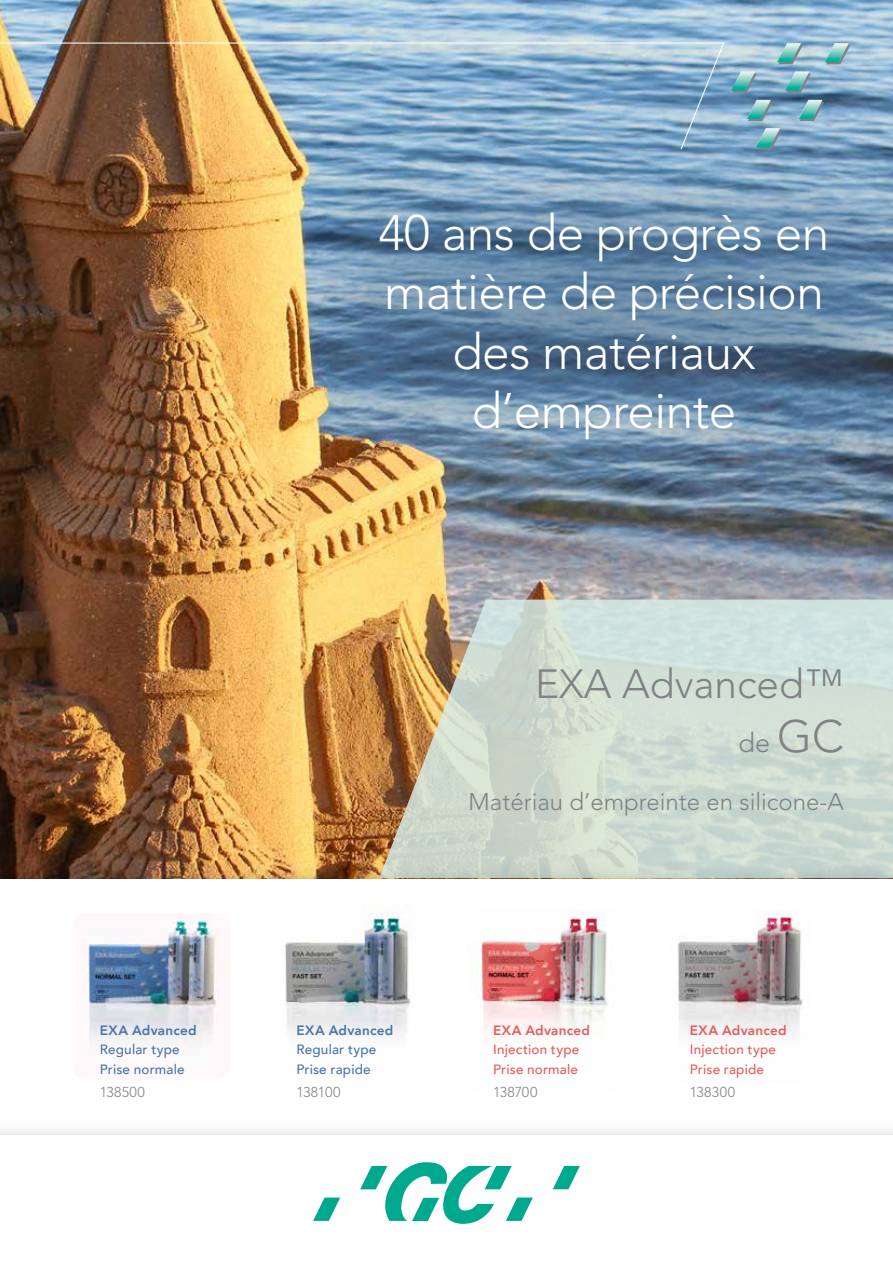
<style>
.page{position:relative;width:893px;height:1263px;background:#fff}
.page>*{position:absolute;margin:0;border:0;box-sizing:border-box;transform-origin:0 0}
.t1{font:300 49.5px/59.4px "Avenir LT Std";letter-spacing:-.01em;color:#fff;text-align:center}
.t2{font:300 40.5px "Avenir LT Std";color:#808285}
.t3{font:300 27px "Avenir LT Std";color:#808285}
.t4{font:300 24px "Avenir LT Std";color:#808285}
.t5{font:300 14.25px "Avenir LT Std";letter-spacing:.02em;color:#808285}
.t6{font:500 13.5px/19.5px "Avenir";letter-spacing:.015em;color:#e35d5c}
.t7{font:500 13.5px/19.5px "Avenir";letter-spacing:.015em;color:#4974a9}
.t8{font:800 13.5px "Avenir";letter-spacing:.015em;color:#e35d5c}
.t9{font:800 13.5px "Avenir";letter-spacing:.015em;color:#4974a9}
.s1{font-size:45px}
</style>
<div class="page">
<img style="left:0;top:0;width:893px;height:858px">
<svg style="left:778px;top:45px;width:25px;height:19px"></svg>
<svg style="left:732px;top:74px;width:25px;height:19px"></svg>
<svg style="left:748px;top:102px;width:24px;height:19px"></svg>
<svg style="left:826px;top:45px;width:24px;height:19px"></svg>
<svg style="left:786px;top:74px;width:25px;height:19px"></svg>
<svg style="left:800px;top:102px;width:24px;height:19px"></svg>
<svg style="left:757px;top:130px;width:25px;height:19px"></svg>
<img style="left:777px;top:43px;width:24px;height:19px">
<img style="left:731px;top:72px;width:24px;height:19px">
<img style="left:746px;top:100px;width:25px;height:19px">
<img style="left:825px;top:43px;width:24px;height:19px">
<img style="left:785px;top:72px;width:24px;height:19px">
<img style="left:798px;top:100px;width:24px;height:19px">
<img style="left:756px;top:128px;width:24px;height:19px">
<img style="left:0;top:42px;width:725px;height:109px">
<svg style="left:379px;top:600px;width:514px;height:258px;background:#ccd3c4"></svg>
<svg style="left:319px;top:174px;width:574px;height:245px;background:#6586a3"></svg>
<svg style="left:553px;top:1166px;width:27px;height:23px"></svg>
<svg style="left:360px;top:1162px;width:173px;height:62px"></svg>
<svg style="left:313px;top:1197px;width:27px;height:24px"></svg>
<img style="left:0;top:858px;width:893px;height:20px">
<img style="left:480px;top:912px;width:128px;height:118px">
<img style="left:83px;top:913px;width:136px;height:132px">
<img style="left:678px;top:910px;width:125px;height:126px">
<img style="left:284px;top:904px;width:130px;height:131px">
<p class="t9" style="left:100px;top:1019px;width:98px">EXA Advanced</p>
<p class="t7" style="left:100px;top:1039px;width:86px">Regular type<br>Prise normale</p>
<p class="t5" style="left:100px;top:1083px;width:47px">138500</p>
<p class="t1" style="left:379px;top:203px;width:452px">40 ans de progrès en matière de précision des matériaux d’empreinte</p>
<p class="t2" style="left:535px;top:660px;width:310px">EXA Advanced™</p>
<p class="t3" style="left:739px;top:727px;width:107px">de <span class="s1">GC</span></p>
<p class="t4" style="left:469px;top:788px;width:377px">Matériau d’empreinte en silicone-A</p>
<p class="t9" style="left:296px;top:1019px;width:98px">EXA Advanced</p>
<p class="t7" style="left:296px;top:1039px;width:81px">Regular type<br>Prise rapide</p>
<p class="t5" style="left:296px;top:1083px;width:46px">138100</p>
<p class="t8" style="left:493px;top:1020px;width:98px">EXA Advanced</p>
<p class="t6" style="left:493px;top:1039px;width:88px">Injection type<br>Prise normale</p>
<p class="t5" style="left:493px;top:1083px;width:46px">138700</p>
<p class="t8" style="left:690px;top:1020px;width:98px">EXA Advanced</p>
<p class="t6" style="left:690px;top:1039px;width:88px">Injection type<br>Prise rapide</p>
<p class="t5" style="left:690px;top:1083px;width:47px">138300</p>
</div>
